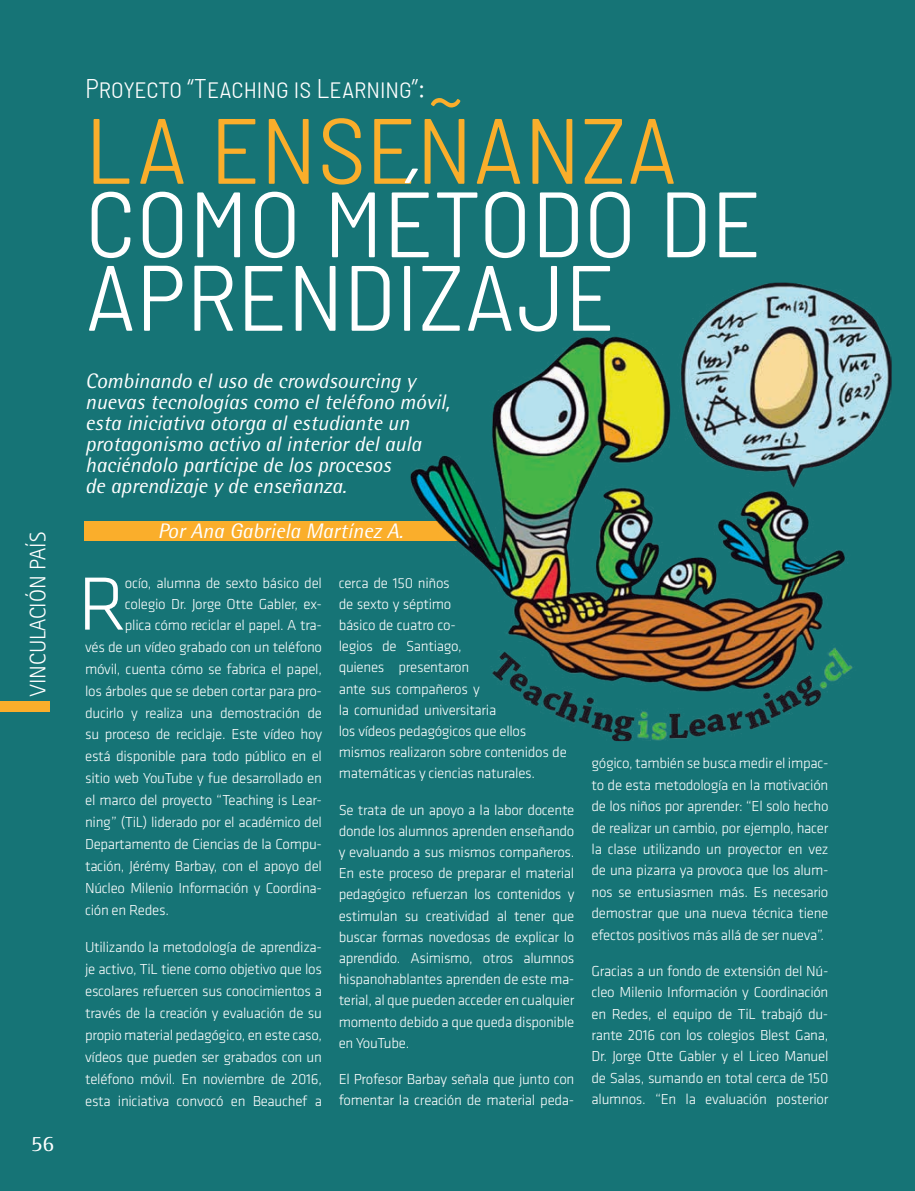
<style>
.page{position:relative;width:915px;height:1191px;background:#fff}
.page>*{position:absolute;margin:0;border:0;box-sizing:border-box;transform-origin:0 0}
.t1{font:300 semi-condensed 112.5px "Barlow";color:#fff}
.t2{font:300 semi-condensed 112.5px "Barlow";color:#faae2b}
.t3{font:300 78px "Klavika";color:#fff}
.t4{font:300 semi-condensed 27px "Barlow";color:#fff}
.t5{font:300 22.5px "Rotis Sans Serif Std";color:#fff}
.t6{font:22.5px "Rotis Semi Serif Std";color:#fff}
.t7{font:italic 21px/21px "Rotis Semi Sans Std";color:#fff}
.t8{font:300 15px/21.1px "Klavika";letter-spacing:-.02em;color:#fff;text-align:justify}
</style>
<div class="page">
<div style="left:0;top:0;width:914px;height:1191px;background:#167476"></div>
<div style="left:85px;top:521px;width:391px;height:19px;background:#faae2b"></div>
<div style="left:0;top:701px;width:50px;height:11px;background:#faae2b"></div>
<img style="left:410px;top:283px;width:481px;height:458px">
<h3 class="t5" style="left:25px;top:695px;width:165px;rotate:-90deg">VINCULACIÓN PAÍS</h3>
<h3 class="t6" style="left:31px;top:1130px;width:25px">56</h3>
<h3 class="t4" style="left:85px;top:72px;width:341px">Proyecto “Teaching is Learning”:</h3>
<h1 class="t2" style="left:85px;top:73px;width:593px">la enseñanza</h1>
<h1 class="t1" style="left:85px;top:147px;width:677px">como método de</h1>
<h1 class="t1" style="left:85px;top:220px;width:531px">aprendizaje</h1>
<h3 class="t7" style="left:85px;top:370px;width:366px">Combinando el uso de crowdsourcing y nuevas tecnologías como el teléfono móvil, esta iniciativa otorga al estudiante un protagonismo activo al interior del aula haciéndolo partícipe de los procesos<br>de aprendizaje y de enseñanza.</h3>
<h3 class="t7" style="left:158px;top:520px;width:246px">Por Ana Gabriela Martínez A.</h3>
<h2 class="t3" style="left:78px;top:561px;width:50px">R</h2>
<p class="t8" style="left:125px;top:572px;width:198px">ocío, alumna de sexto básico del</p>
<p class="t8" style="left:125px;top:593px;width:198px">colegio Dr. Jorge Otte Gabler, ex-</p>
<p class="t8" style="left:125px;top:614px;width:198px">plica cómo reciclar el papel. A tra-</p>
<p class="t8" style="left:85px;top:636px;width:238px">vés de un vídeo grabado con un teléfono</p>
<p class="t8" style="left:85px;top:658px;width:238px">móvil, cuenta cómo se fabrica el papel,</p>
<p class="t8" style="left:85px;top:680px;width:238px">los árboles que se deben cortar para pro-</p>
<p class="t8" style="left:85px;top:702px;width:238px">ducirlo y realiza una demostración de</p>
<p class="t8" style="left:85px;top:724px;width:238px">su proceso de reciclaje. Este vídeo hoy</p>
<p class="t8" style="left:85px;top:746px;width:238px">está disponible para todo público en el</p>
<p class="t8" style="left:85px;top:768px;width:238px">sitio web YouTube y fue desarrollado en</p>
<p class="t8" style="left:85px;top:790px;width:238px">el marco del proyecto “Teaching is Lear-</p>
<p class="t8" style="left:85px;top:812px;width:238px">ning” (TiL) liderado por el académico del</p>
<p class="t8" style="left:85px;top:834px;width:238px">Departamento de Ciencias de la Compu-</p>
<p class="t8" style="left:85px;top:856px;width:238px">tación, Jérémy Barbay, con el apoyo del</p>
<p class="t8" style="left:85px;top:878px;width:238px">Núcleo Milenio Información y Coordina-</p>
<p class="t8" style="left:85px;top:900px;width:85px">ción en Redes.</p>
<p class="t8" style="left:85px;top:936px;width:238px;line-height:21.9px">Utilizando la metodología de aprendiza&shy;je activo, TiL tiene como objetivo que los escolares refuercen sus conocimientos a través de la creación y evaluación de su propio material pedagógico, en este caso, vídeos que pueden ser grabados con un teléfono móvil. En noviembre de 2016, esta iniciativa convocó en Beauchef a</p>
<p class="t8" style="left:338px;top:572px;width:229px;text-align:left">cerca de 150 niños<br>de sexto y séptimo<br>básico de cuatro co-<br>legios de Santiago,<br>quienes presentaron<br>ante sus compañeros y<br>la comunidad universitaria<br>los vídeos pedagógicos que ellos mismos realizaron sobre contenidos de matemáticas y ciencias naturales.</p>
<p class="t8" style="left:338px;top:799px;width:237px">Se trata de un apoyo a la labor docente donde los alumnos aprenden enseñando y evaluando a sus mismos compañeros.<br>En este proceso de preparar el material pedagógico refuerzan los contenidos y estimulan su creatividad al tener que buscar formas novedosas de explicar lo aprendido. Asimismo, otros alumnos hispanohablantes aprenden de este ma&shy;terial, al que pueden acceder en cualquier momento debido a que queda disponible en YouTube.</p>
<p class="t8" style="left:338px;top:1068px;width:237px">El Profesor Barbay señala que junto con fomentar la creación de material peda-</p>
<p class="t8" style="left:591px;top:753px;width:238px">gógico, también se busca medir el impac&shy;to de esta metodología en la motivación de los niños por aprender: “El solo hecho de realizar un cambio, por ejemplo, hacer la clase utilizando un proyector en vez de una pizarra ya provoca que los alum&shy;nos se entusiasmen más. Es necesario demostrar que una nueva técnica tiene efectos positivos más allá de ser nueva”.</p>
<p class="t8" style="left:591px;top:960px;width:238px">Gracias a un fondo de extensión del Nú&shy;cleo Milenio Información y Coordinación en Redes, el equipo de TiL trabajó du&shy;rante 2016 con los colegios Blest Gana, Dr. Jorge Otte Gabler y el Liceo Manuel de Salas, sumando en total cerca de 150 alumnos. “En la evaluación posterior</p>
</div>
